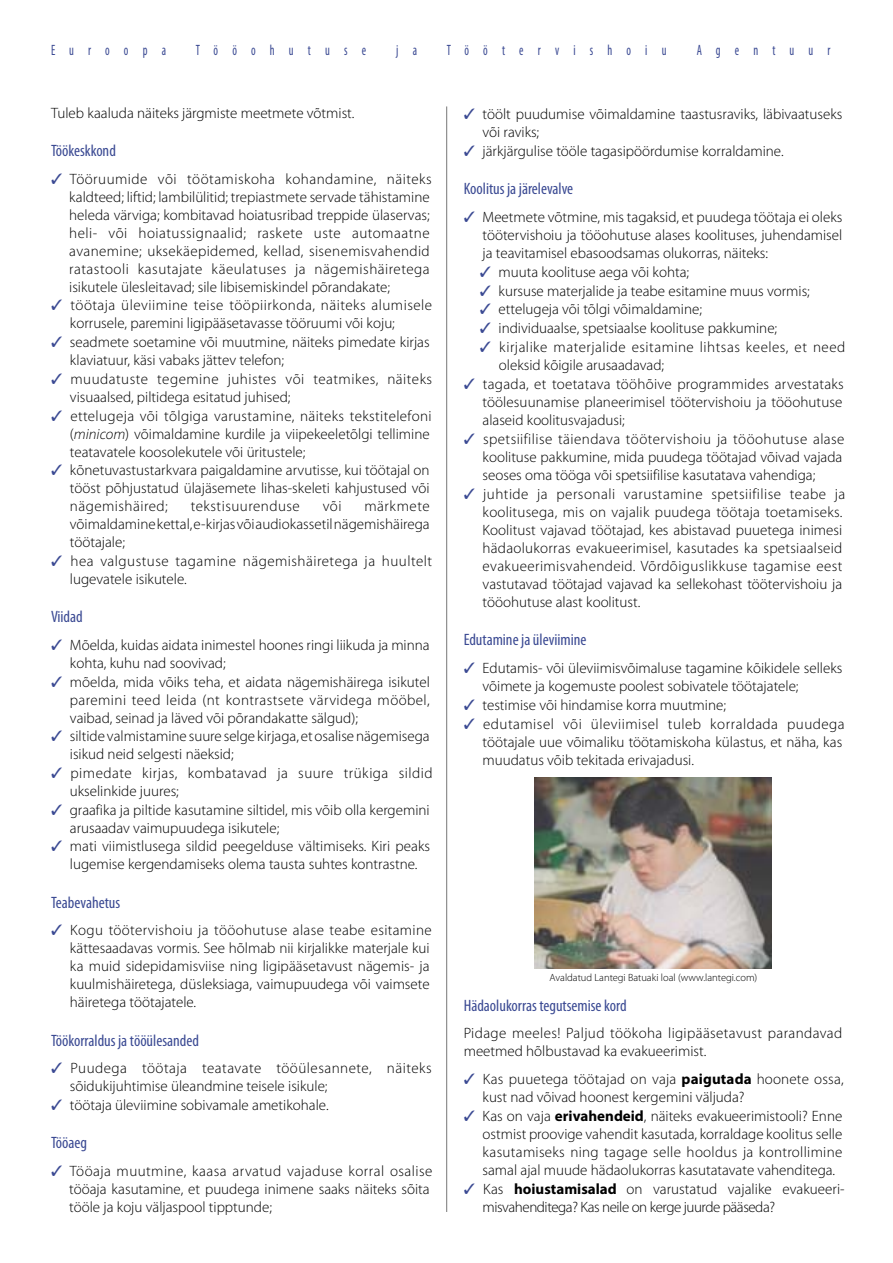
<style>
.page{position:relative;width:893px;height:1263px;background:#fff}
.page>*{position:absolute;margin:0;border:0;box-sizing:border-box;transform-origin:0 0}
.t1{font:condensed 16.5px "Myriad Pro";color:#3b4a93}
.t2{font:300 15px/18.3px "Myriad Pro";color:#000}
.t3{font:300 15px/18px "Myriad Pro";letter-spacing:.025em;color:#000}
.t4{font:300 15px "Myriad Pro";letter-spacing:.035em;color:#000}
.t5{font:300 15px "Myriad Pro";letter-spacing:.02em;color:#000}
.t6{font:300 15px "Myriad Pro";letter-spacing:.03em;color:#000}
.t7{font:condensed 15px "Myriad Pro";letter-spacing:1.18em;color:#3b4a93;scale:.8 1}
.t8{font:300 10.5px "Myriad Pro";color:#000}
.s1{font-style:italic}
.s2{font-weight:700}
</style>
<div class="page">
<hr style="left:446px;top:106px;width:1px;height:1106px;background:#777">
<img style="left:534px;top:777px;width:237px;height:191px">
<p class="t7" style="left:51px;top:44px;width:145px">Euroopa</p>
<p class="t7" style="left:196px;top:44px;width:214px">Tööohutuse</p>
<p class="t7" style="left:396px;top:44px;width:27px">j a</p>
<p class="t7" style="left:447px;top:44px;width:276px">Töötervishoiu</p>
<p class="t7" style="left:696px;top:44px;width:169px">Agentuur</p>
<p class="t2" style="left:51px;top:105px;width:305px">Tuleb kaaluda näiteks järgmiste meetmete võtmist.</p>
<p class="t1" style="left:51px;top:145px;width:66px">Töökeskkond</p>
<p class="t2" style="left:69px;top:171px;width:364px">Tööruumide või töötamiskoha kohandamine, näiteks kaldteed; liftid; lambilülitid; trepiastmete servade tähistamine heleda värviga; kombitavad hoiatusribad treppide ülaservas; heli- või hoiatussignaalid; raskete uste automaatne avanemine; uksekäepidemed, kellad, sisenemisvahendid ratastooli kasutajate käeulatuses ja nägemishäiretega isikutele ülesleitavad; sile libisemiskindel põrandakate; töötaja üleviimine teise tööpiirkonda, näiteks alumisele korrusele, paremini ligipääsetavasse tööruumi või koju; seadmete soetamine või muutmine, näiteks pimedate kirjas klaviatuur, käsi vabaks jättev telefon;<br>muudatuste tegemine juhistes või teatmikes, näiteks visuaalsed, piltidega esitatud juhised;<br>ettelugeja või tõlgiga varustamine, näiteks tekstitelefoni (<span class="s1">minicom</span>) võimaldamine kurdile ja viipekeeletõlgi tellimine teatavatele koosolekutele või üritustele; kõnetuvastustarkvara paigaldamine arvutisse, kui töötajal on tööst põhjustatud ülajäsemete lihas-skeleti kahjustused või nägemishäired;</p>
<p class="t2" style="left:70px;top:498px;width:364px;text-indent:294px">märkmete võimaldamine kettal, e-kirjas või audiokassetil nägemishäirega töötajale;<br>hea valgustuse tagamine nägemishäiretega ja huultelt lugevatele isikutele.</p>
<p class="t1" style="left:51px;top:611px;width:33px">Viidad</p>
<p class="t2" style="left:70px;top:637px;width:364px">Mõelda, kuidas aidata inimestel hoones ringi liikuda ja minna kohta, kuhu nad soovivad;<br>mõelda, mida võiks teha, et aidata nägemishäirega isikutel paremini teed leida (nt kontrastsete värvidega mööbel, vaibad, seinad ja läved või põrandakatte sälgud);<br>siltide valmistamine suure selge kirjaga, et osalise nägemisega isikud neid selgesti näeksid;<br>pimedate kirjas, kombatavad ja suure trükiga sildid ukselinkide juures;<br>graafika ja piltide kasutamine siltidel, mis võib olla kergemini arusaadav vaimupuudega isikutele;<br>mati viimistlusega sildid peegelduse vältimiseks. Kiri peaks lugemise kergendamiseks olema tausta suhtes kontrastne.</p>
<p class="t1" style="left:51px;top:896px;width:71px">Teabevahetus</p>
<p class="t2" style="left:70px;top:923px;width:363px">Kogu töötervishoiu ja tööohutuse alase teabe esitamine kättesaadavas vormis. See hõlmab nii kirjalikke materjale kui ka muid sidepidamisviise ning ligipääsetavust nägemis- ja kuulmishäiretega, düsleksiaga, vaimupuudega või vaimsete häiretega töötajatele.</p>
<p class="t1" style="left:51px;top:1034px;width:149px">Töökorraldus ja tööülesanded</p>
<p class="t2" style="left:70px;top:1060px;width:363px">Puudega töötaja teatavate tööülesannete, näiteks sõidukijuhtimise üleandmine teisele isikule;<br>töötaja üleviimine sobivamale ametikohale.</p>
<p class="t1" style="left:51px;top:1137px;width:38px">Tööaeg</p>
<p class="t2" style="left:69px;top:1163px;width:364px">Tööaja muutmine, kaasa arvatud vajaduse korral osalise tööaja kasutamine, et puudega inimene saaks näiteks sõita tööle ja koju väljaspool tipptunde;</p>
<p class="t4" style="left:191px;top:500px;width:111px">tekstisuurenduse</p>
<p class="t2" style="left:323px;top:498px;width:20px">või</p>
<p class="t2" style="left:482px;top:106px;width:361px">töölt puudumise võimaldamine taastusraviks, läbivaatuseks või raviks;<br>järkjärgulise tööle tagasipöördumise korraldamine.</p>
<p class="t1" style="left:463px;top:183px;width:111px">Koolitus ja järelevalve</p>
<p class="t2" style="left:482px;top:209px;width:361px">Meetmete võtmine, mis tagaksid, et puudega töötaja ei oleks</p>
<p class="t2" style="left:482px;top:227px;width:361px">töötervishoiu ja tööohutuse alases koolituses, juhendamisel</p>
<p class="t2" style="left:482px;top:245px;width:287px">ja teavitamisel ebasoodsamas olukorras, näiteks:</p>
<p class="t2" style="left:498px;top:264px;width:192px">muuta koolituse aega või kohta;</p>
<p class="t2" style="left:498px;top:283px;width:313px">kursuse materjalide ja teabe esitamine muus vormis;</p>
<p class="t2" style="left:498px;top:301px;width:205px">ettelugeja või tõlgi võimaldamine;</p>
<p class="t2" style="left:498px;top:320px;width:280px">individuaalse, spetsiaalse koolituse pakkumine;</p>
<p class="t4" style="left:499px;top:341px;width:347px">kirjalike materjalide esitamine lihtsas keeles, et need</p>
<p class="t2" style="left:499px;top:357px;width:167px">oleksid kõigile arusaadavad;</p>
<p class="t5" style="left:483px;top:378px;width:362px">tagada, et toetatava tööhõive programmides arvestataks</p>
<p class="t2" style="left:482px;top:394px;width:361px">töölesuunamise planeerimisel töötervishoiu ja tööohutuse</p>
<p class="t2" style="left:482px;top:412px;width:144px">alaseid koolitusvajadusi;</p>
<p class="t6" style="left:483px;top:433px;width:363px">spetsiifilise täiendava töötervishoiu ja tööohutuse alase</p>
<p class="t2" style="left:482px;top:449px;width:361px">koolituse pakkumine, mida puudega töötajad võivad vajada</p>
<p class="t2" style="left:482px;top:467px;width:334px">seoses oma tööga või spetsiifilise kasutatava vahendiga;</p>
<p class="t4" style="left:483px;top:488px;width:363px">juhtide ja personali varustamine spetsiifilise teabe ja</p>
<p class="t2" style="left:482px;top:504px;width:361px">koolitusega, mis on vajalik puudega töötaja toetamiseks.</p>
<p class="t2" style="left:482px;top:522px;width:361px">Koolitust vajavad töötajad, kes abistavad puuetega inimesi</p>
<p class="t5" style="left:482px;top:542px;width:361px">hädaolukorras evakueerimisel, kasutades ka spetsiaalseid</p>
<p class="t3" style="left:482px;top:558px;width:361px">evakueerimisvahendeid. Võrdõiguslikkuse tagamise eest</p>
<p class="t2" style="left:482px;top:576px;width:361px">vastutavad töötajad vajavad ka sellekohast töötervishoiu ja</p>
<p class="t2" style="left:482px;top:594px;width:159px">tööohutuse alast koolitust.</p>
<p class="t1" style="left:463px;top:634px;width:124px">Edutamine ja üleviimine</p>
<p class="t2" style="left:482px;top:660px;width:364px">Edutamis- või üleviimisvõimaluse tagamine kõikidele selleks võimete ja kogemuste poolest sobivatele töötajatele; testimise või hindamise korra muutmine;<br>edutamisel või üleviimisel tuleb korraldada puudega töötajale uue võimaliku töötamiskoha külastus, et näha, kas muudatus võib tekitada erivajadusi.</p>
<p class="t8" style="left:549px;top:973px;width:209px">Avaldatud Lantegi Batuaki loal (www.lantegi.com)</p>
<p class="t1" style="left:463px;top:999px;width:164px">Hädaolukorras tegutsemise kord</p>
<p class="t3" style="left:463px;top:1026px;width:380px">Pidage meeles! Paljud töökoha ligipääsetavust parandavad meetmed hõlbustavad ka evakueerimist.</p>
<p class="t2" style="left:482px;top:1071px;width:363px">Kas puuetega töötajad on vaja <span class="s2">paigutada</span> hoonete ossa, kust nad võivad hoonest kergemini väljuda?<br>Kas on vaja <span class="s2">erivahendeid</span>, näiteks evakueerimistooli? Enne ostmist proovige vahendit kasutada, korraldage koolitus selle kasutamiseks ning tagage selle hooldus ja kontrollimine samal ajal muude hädaolukorras kasutatavate vahenditega.<br>Kas <span class="s2">hoiustamisalad</span> on varustatud vajalike evakueeri - misvahenditega? Kas neile on kerge juurde pääseda?</p>
</div>
